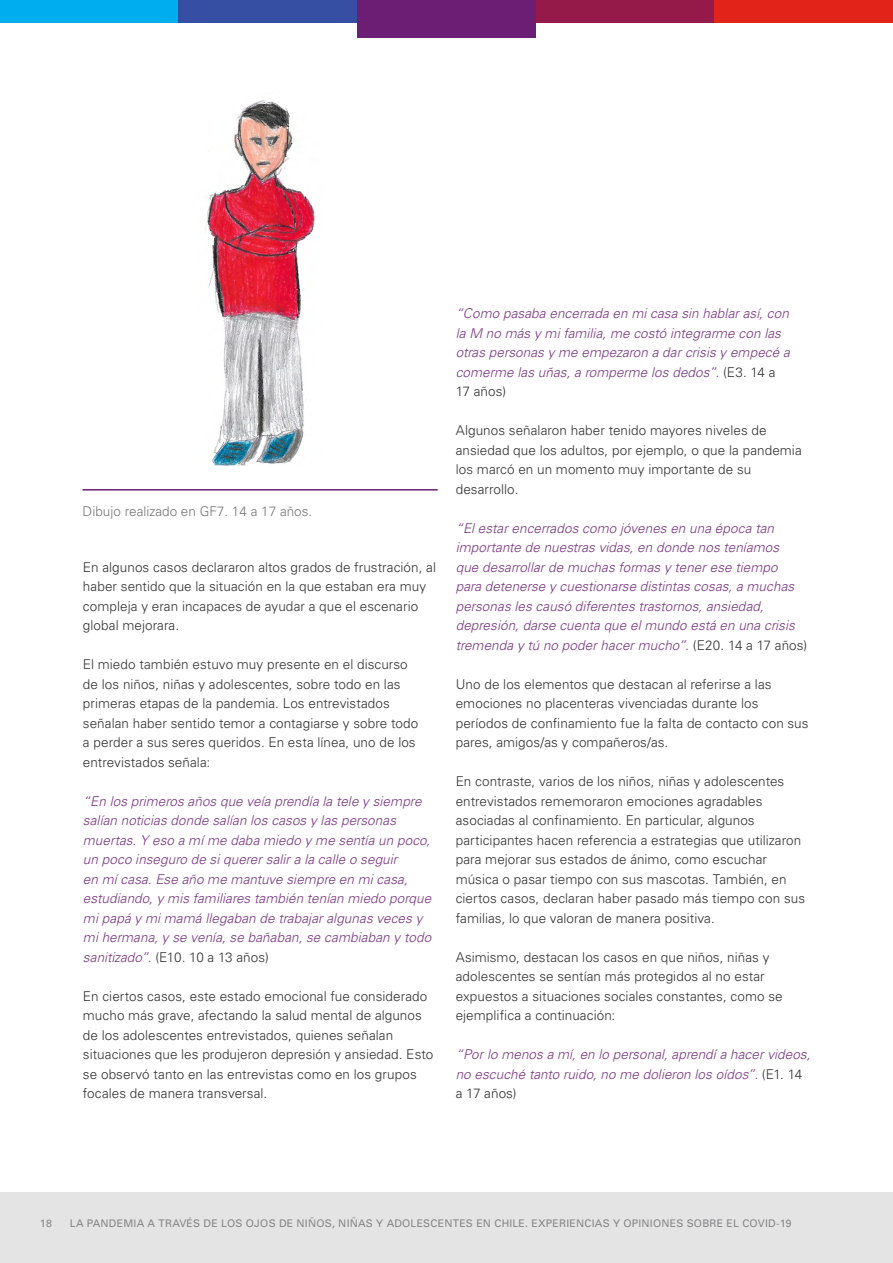
<style>
.page{position:relative;width:893px;height:1263px;background:#fff}
.page>*{position:absolute;margin:0;border:0;box-sizing:border-box;transform-origin:0 0}
.t1{font:300 13.5px/19.5px "Univers";letter-spacing:.005em;color:#333}
.t2{font:italic 300 13.5px/19.5px "Univers";letter-spacing:.005em;color:#7a3582}
.t3{font:300 13.5px "Univers";color:#77777a}
.t4{font:10.5px "Univers";letter-spacing:.02em;color:#858588}
.s1{font-style:normal;color:#333}
</style>
<div class="page">
<div style="left:0;top:1192px;width:893px;height:71px;background:#e4e4e4"></div>
<div style="left:0;top:0;width:179px;height:22px;background:#00aeef"></div>
<div style="left:179px;top:0;width:178px;height:22px;background:#374fa2"></div>
<div style="left:357px;top:0;width:179px;height:38px;background:#6b1e74"></div>
<div style="left:536px;top:0;width:178px;height:22px;background:#961a49"></div>
<div style="left:714px;top:0;width:179px;height:22px;background:#e2231a"></div>
<img style="left:205px;top:100px;width:110px;height:365px">
<hr style="left:82px;top:489px;width:356px;height:1px;background:#6b1e74">
<p class="t3" style="left:83px;top:503px;width:231px">Dibujo realizado en GF7. 14 a 17 años.</p>
<p class="t1" style="left:83px;top:557px;width:355px">En algunos casos declararon altos grados de frustración, al haber sentido que la situación en la que estaban era muy compleja y eran incapaces de ayudar a que el escenario global mejorara.</p>
<p class="t1" style="left:83px;top:654px;width:337px">El miedo también estuvo muy presente en el discurso de los niños, niñas y adolescentes, sobre todo en las primeras etapas de la pandemia. Los entrevistados señalan haber sentido temor a contagiarse y sobre todo a perder a sus seres queridos. En esta línea, uno de los entrevistados señala:</p>
<p class="t2" style="left:83px;top:791px;width:350px">“En los primeros años que veía prendía la tele y siempre salían noticias donde salían los casos y las personas muertas. Y eso a mí me daba miedo y me sentía un poco, un poco inseguro de si querer salir a la calle o seguir<br>en mí casa. Ese año me mantuve siempre en mi casa, estudiando, y mis familiares también tenían miedo porque mi papá y mi mamá llegaban de trabajar algunas veces y mi hermana, y se venía, se bañaban, se cambiaban y todo sanitizado”. <span class="s1">(E10. 10 a 13 años)</span></p>
<p class="t1" style="left:83px;top:986px;width:352px">En ciertos casos, este estado emocional fue considerado mucho más grave, afectando la salud mental de algunos de los adolescentes entrevistados, quienes señalan situaciones que les produjeron depresión y ansiedad. Esto se observó tanto en las entrevistas como en los grupos focales de manera transversal.</p>
<p class="t2" style="left:456px;top:303px;width:336px">“Como pasaba encerrada en mi casa sin hablar así, con la M no más y mi familia, me costó integrarme con las otras personas y me empezaron a dar crisis y empecé a comerme las uñas, a romperme los dedos”. <span class="s1">(E3. 14 a 17 años)</span></p>
<p class="t1" style="left:456px;top:420px;width:348px">Algunos señalaron haber tenido mayores niveles de ansiedad que los adultos, por ejemplo, o que la pandemia los marcó en un momento muy importante de su desarrollo.</p>
<p class="t2" style="left:456px;top:518px;width:353px">“El estar encerrados como jóvenes en una época tan importante de nuestras vidas, en donde nos teníamos<br>que desarrollar de muchas formas y tener ese tiempo<br>para detenerse y cuestionarse distintas cosas, a muchas personas les causó diferentes trastornos, ansiedad, depresión, darse cuenta que el mundo está en una crisis tremenda y tú no poder hacer mucho”. <span class="s1">(E20. 14 a 17 años)</span></p>
<p class="t1" style="left:456px;top:674px;width:354px">Uno de los elementos que destacan al referirse a las emociones no placenteras vivenciadas durante los períodos de confinamiento fue la falta de contacto con sus pares, amigos/as y compañeros/as.</p>
<p class="t1" style="left:456px;top:771px;width:351px">En contraste, varios de los niños, niñas y adolescentes entrevistados rememoraron emociones agradables asociadas al confinamiento. En particular, algunos participantes hacen referencia a estrategias que utilizaron para mejorar sus estados de ánimo, como escuchar música o pasar tiempo con sus mascotas. También, en ciertos casos, declaran haber pasado más tiempo con sus familias, lo que valoran de manera positiva.</p>
<p class="t1" style="left:456px;top:947px;width:328px">Asimismo, destacan los casos en que niños, niñas y adolescentes se sentían más protegidos al no estar expuestos a situaciones sociales constantes, como se ejemplifica a continuación:</p>
<p class="t2" style="left:456px;top:1044px;width:356px">“Por lo menos a mí, en lo personal, aprendí a hacer videos, no escuché tanto ruido, no me dolieron los oídos”. <span class="s1">(E1. 14 a 17 años)</span></p>
<p class="t4" style="left:40px;top:1217px;width:13px">18</p>
<p class="t4" style="left:70px;top:1217px;width:723px">LA PANDEMIA A TRAVÉS DE LOS OJOS DE NIÑOS, NIÑAS Y ADOLESCENTES EN CHILE. EXPERIENCIAS Y OPINIONES SOBRE EL COVID-19</p>
</div>
